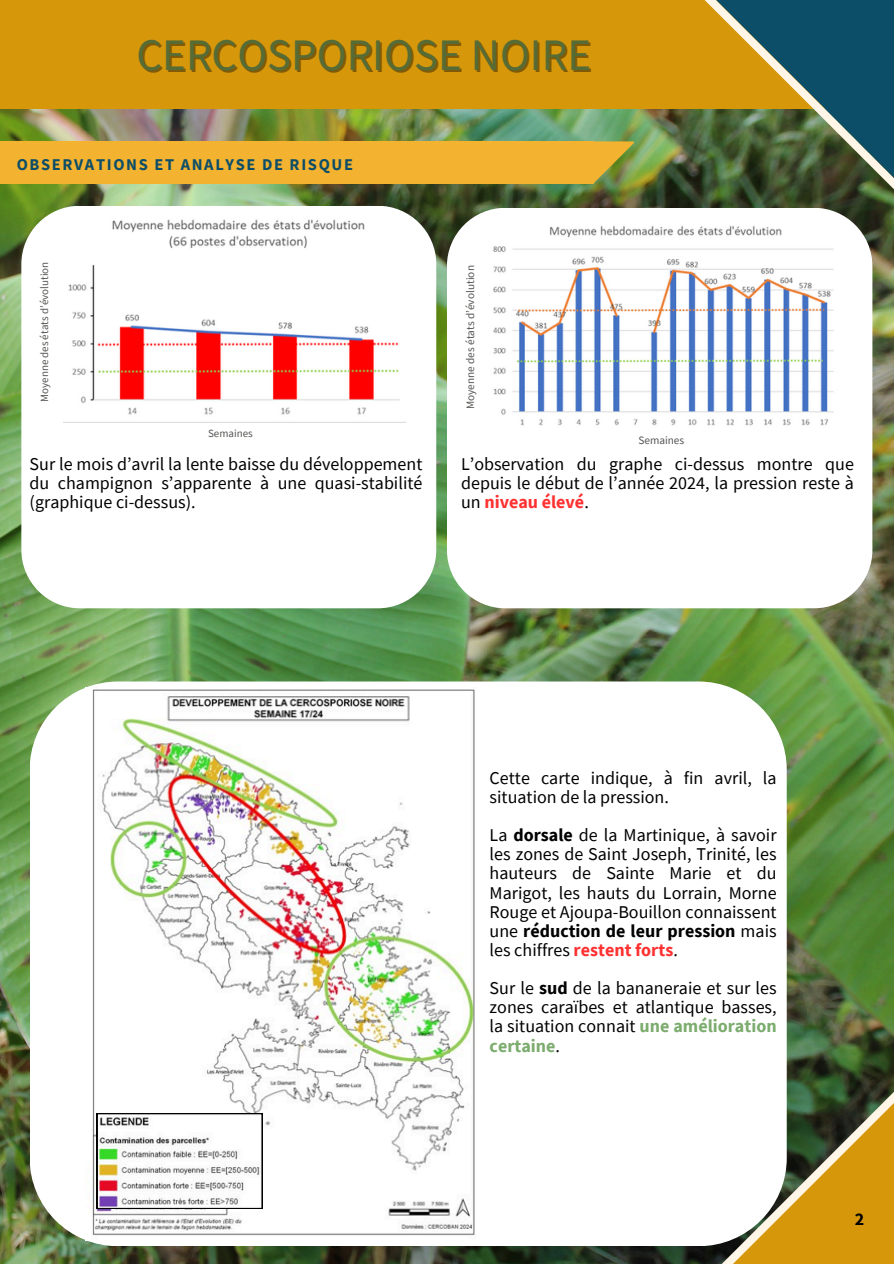
<style>
.page{position:relative;width:894px;height:1264px;background:#fff}
.page>*{position:absolute;margin:0;border:0;box-sizing:border-box;transform-origin:0 0}
.t1{font:45px "Source Sans Pro";color:#576b35}
.t2{font:18px/19.2px "Source Sans Pro";color:#000;text-align:justify}
.t3{font:700 18px "Source Sans Pro";color:#000}
.t4{font:700 16.35px "Source Sans Pro";letter-spacing:.1em;color:#0c4e67}
.t5{font:11.25px "Source Sans Pro";color:#555452}
.t6{font:10.95px "Source Sans Pro";color:#555452}
.s1{font-weight:700;color:#ff3131}
.s2{font-weight:700}
.s3{font-weight:700;color:#7cac6e}
</style>
<div class="page">
<img style="left:0;top:109px;width:893px;height:1154px">
<div style="left:0;top:0;width:893px;height:109px;background:#d6970a"></div>
<svg style="left:30px;top:681px;width:756px;height:565px"></svg>
<div style="left:0;top:141px;width:593px;height:43px;background:#f4b231"></div>
<img style="left:526px;top:109px;width:367px;height:433px">
<img style="left:597px;top:0;width:296px;height:394px">
<svg style="left:561px;top:941px;width:332px;height:23px"></svg>
<svg style="left:495px;top:964px;width:398px;height:299px"></svg>
<div style="left:21px;top:206px;width:415px;height:402px;background:#fff;border-radius:58px"></div>
<img style="left:68px;top:219px;width:332px;height:196px">
<img style="left:86px;top:687px;width:390px;height:553px">
<svg style="left:97px;top:1113px;width:165px;height:95px"></svg>
<div style="left:447px;top:208px;width:425px;height:400px;background:#fff;border-radius:58px"></div>
<img style="left:493px;top:226px;width:341px;height:200px">
<svg style="left:592px;top:141px;width:42px;height:42px;background:#b7a23a"></svg>
<p class="t1" style="left:136px;top:26px;width:456px">CERCOSPORIOSE NOIRE</p>
<h1 class="t4" style="left:17px;top:154px;width:338px">OBSERVATIONS ET ANALYSE DE RISQUE</h1>
<p class="t6" style="left:37px;top:402px;width:142px;rotate:-90deg">Moyenne des états d’évolution</p>
<h3 class="t6" style="left:208px;top:426px;width:46px">Semaines</h3>
<p class="t2" style="left:30px;top:454px;width:394px">Sur le mois d’avril la lente baisse du développement du champignon s’apparente à une quasi-stabilité (graphique ci-dessus).</p>
<p class="t5" style="left:463px;top:409px;width:145px;rotate:-90deg">Moyenne des états d’évolution</p>
<h3 class="t5" style="left:638px;top:433px;width:47px">Semaines</h3>
<p class="t2" style="left:461px;top:454px;width:394px">L’observation du graphe ci-dessus montre que depuis le début de l’année 2024, la pression reste à un <span class="s1">niveau élevé</span>.</p>
<h3 class="t2" style="left:489px;top:767px;width:288px">Cette carte indique, à fin avril, la situation de la pression.</h3>
<h3 class="t2" style="left:489px;top:825px;width:288px">La <span class="s2">dorsale</span> de la Martinique, à savoir les zones de Saint Joseph, Trinité, les hauteurs de Sainte Marie et du Marigot, les hauts du Lorrain, Morne Rouge et Ajoupa-Bouillon connaissent une <span class="s2">réduction de leur pression</span> mais les chiffres <span class="s1">restent forts</span>.</h3>
<h3 class="t2" style="left:489px;top:978px;width:288px">Sur le <span class="s2">sud</span> de la bananeraie et sur les zones caraïbes et atlantique basses, la situation connait <span class="s3">une amélioration certaine</span>.</h3>
<p class="t3" style="left:854px;top:1207px;width:11px">2</p>
</div>
